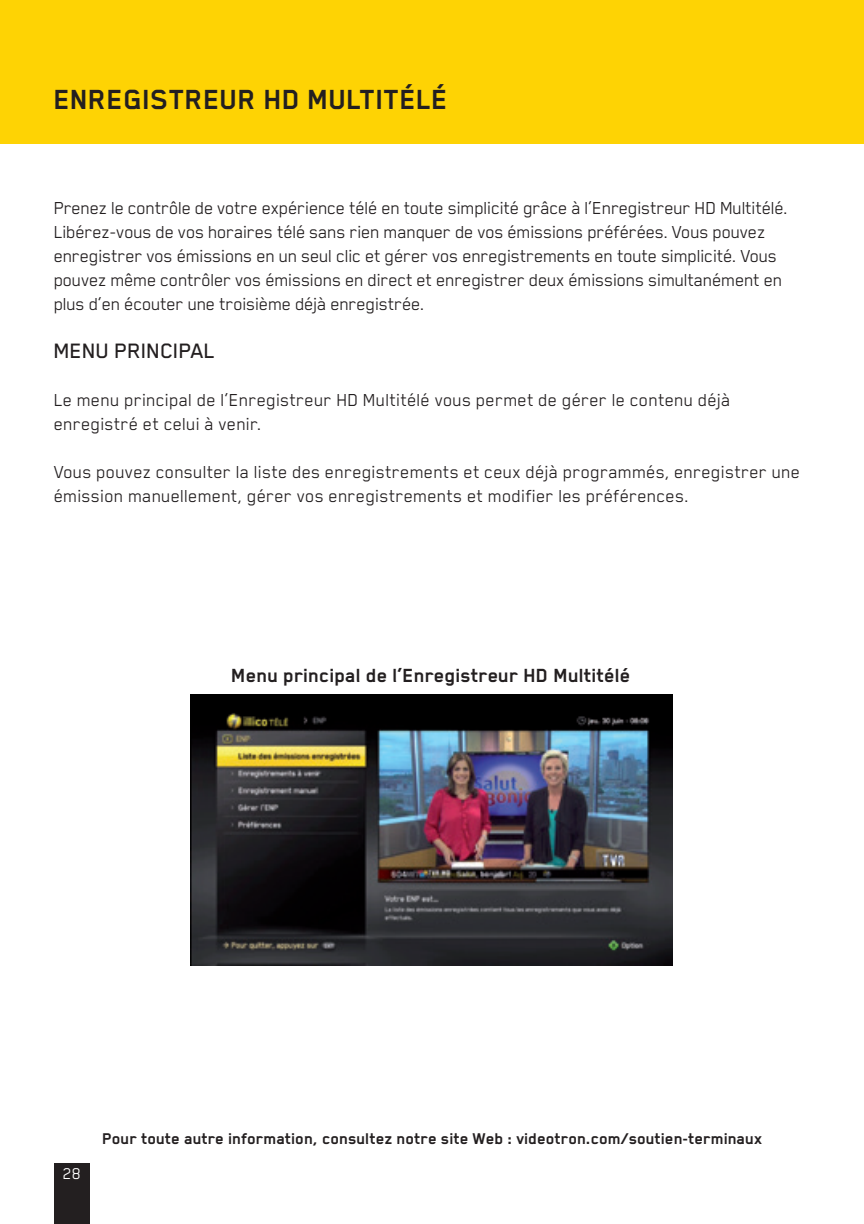
<style>
.page{position:relative;width:864px;height:1224px;background:#fff}
.page>*{position:absolute;margin:0;border:0;box-sizing:border-box;transform-origin:0 0}
.t1{font:700 32px "Blender Pro";color:#231f20}
.t2{font:500 24px "Blender Pro";color:#231f20}
.t3{font:700 22px "Blender Pro";color:#231f20}
.t4{font:20px/24px "Blender Pro";letter-spacing:-.02em;color:#231f20}
.t5{font:20px/24px "Blender Pro";color:#231f20}
.t6{font:700 18px "Blender Pro";color:#231f20}
.t7{font:18px "Blender Pro";color:#fff}
</style>
<div class="page">
<div style="left:54px;top:1164px;width:36px;height:60px;background:#231f20"></div>
<div style="left:0;top:0;width:864px;height:144px;background:#fed304"></div>
<img style="left:190px;top:695px;width:482px;height:271px">
<h1 class="t1" style="left:54px;top:82px;width:392px">enregistreur HD Multitélé</h1>
<p class="t4" style="left:54px;top:195px;width:736px">Prenez le contrôle de votre expérience télé en toute simplicité grâce à l’Enregistreur HD Multitélé.<br>Libérez-vous de vos horaires télé sans rien manquer de vos émissions préférées. Vous pouvez enregistrer vos émissions en un seul clic et gérer vos enregistrements en toute simplicité. Vous pouvez même contrôler vos émissions en direct et enregistrer deux émissions simultanément en plus d’en écouter une troisième déjà enregistrée.</p>
<p class="t2" style="left:54px;top:338px;width:163px">MENU PRINCIPAL</p>
<p class="t5" style="left:54px;top:387px;width:678px">Le menu principal de l’Enregistreur HD Multitélé vous permet de gérer le contenu déjà enregistré et celui à venir.</p>
<p class="t5" style="left:54px;top:459px;width:748px">Vous pouvez consulter la liste des enregistrements et ceux déjà programmés, enregistrer une émission manuellement, gérer vos enregistrements et modifier les préférences.</p>
<p class="t3" style="left:232px;top:664px;width:401px">Menu principal de l’Enregistreur HD Multitélé</p>
<p class="t7" style="left:63px;top:1164px;width:20px">28</p>
<p class="t6" style="left:103px;top:1128px;width:661px">Pour toute autre information, consultez notre site Web : videotron.com/soutien-terminaux</p>
</div>
